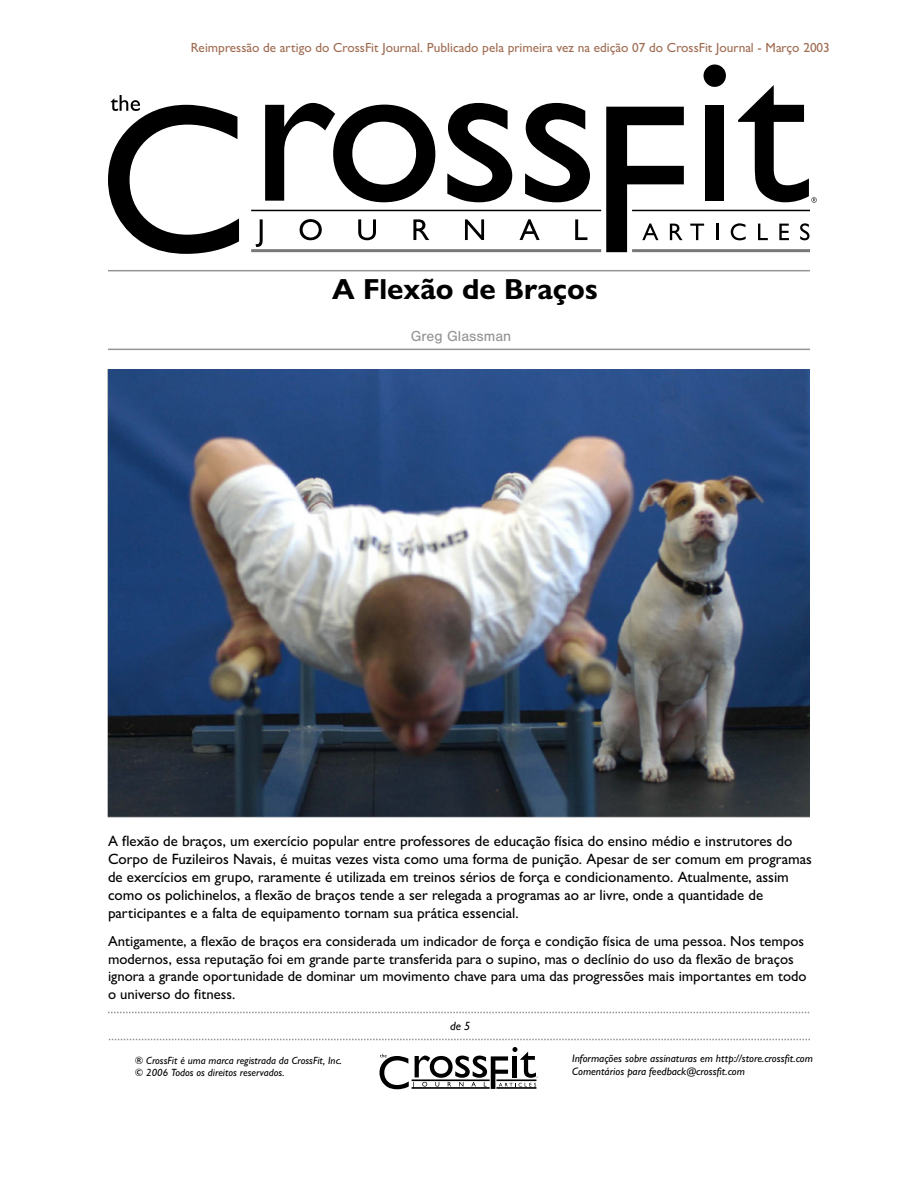
<style>
.page{position:relative;width:918px;height:1188px;background:#fff}
.page>*{position:absolute;margin:0;border:0;box-sizing:border-box;transform-origin:0 0}
.t1{font:700 29.1px "Gill Sans Nova";color:#000}
.t2{font:500 15px/18px "Gill Sans Nova";color:#000}
.t3{font:15px "Nimbus San";color:#939496}
.t4{font:500 14.7px/17.5px "Gill Sans Nova";color:#000}
.t5{font:500 13.35px "Gill Sans Nova";color:#a06d53}
.t6{font:italic 500 12px "Gill Sans Nova";color:#000}
.t7{font:italic 500 10.8px/13px "Gill Sans Nova";color:#000}
.t8{font:italic 500 10.5px/12.6px "Gill Sans Nova";color:#000}
</style>
<div class="page">
<svg style="left:265px;top:103px;width:170px;height:99px"></svg>
<svg style="left:447px;top:103px;width:65px;height:99px"></svg>
<svg style="left:525px;top:103px;width:65px;height:99px"></svg>
<svg style="left:108px;top:95px;width:131px;height:159px"></svg>
<svg style="left:256px;top:219px;width:7px;height:28px"></svg>
<svg style="left:300px;top:219px;width:22px;height:21px"></svg>
<svg style="left:358px;top:219px;width:18px;height:21px"></svg>
<svg style="left:413px;top:219px;width:16px;height:21px"></svg>
<svg style="left:465px;top:219px;width:19px;height:21px"></svg>
<svg style="left:520px;top:219px;width:20px;height:21px"></svg>
<svg style="left:575px;top:219px;width:12px;height:21px"></svg>
<svg style="left:704px;top:64px;width:22px;height:23px"></svg>
<div style="left:705px;top:105px;width:19px;height:96px;background:#000"></div>
<svg style="left:606px;top:107px;width:78px;height:145px"></svg>
<svg style="left:690px;top:224px;width:14px;height:16px"></svg>
<svg style="left:716px;top:224px;width:2px;height:16px"></svg>
<svg style="left:731px;top:223px;width:15px;height:17px"></svg>
<svg style="left:758px;top:224px;width:10px;height:16px"></svg>
<svg style="left:779px;top:224px;width:10px;height:16px"></svg>
<svg style="left:800px;top:223px;width:9px;height:17px"></svg>
<svg style="left:738px;top:85px;width:79px;height:118px"></svg>
<hr style="left:251px;top:210px;width:350px;height:1px;background:#000">
<hr style="left:632px;top:210px;width:178px;height:1px;background:#000">
<hr style="left:251px;top:249px;width:350px;height:3px;background:#77787a">
<hr style="left:632px;top:249px;width:178px;height:3px;background:#77787a">
<svg style="left:380px;top:1047px;width:158px;height:42px"></svg>
<svg style="left:108px;top:1012px;width:702px;height:1px"></svg>
<svg style="left:108px;top:1039px;width:702px;height:1px"></svg>
<hr style="left:108px;top:270px;width:702px;height:1px;background:#939496">
<hr style="left:108px;top:349px;width:702px;height:1px;background:#939496">
<img style="left:108px;top:370px;width:702px;height:447px">
<p class="t5" style="left:191px;top:39px;width:641px">Reimpressão de artigo do CrossFit Journal. Publicado pela primeira vez na edição 07 do CrossFit Journal - Março 2003</p>
<h1 class="t1" style="left:332px;top:271px;width:267px">A Flexão de Braços</h1>
<p class="t3" style="left:411px;top:328px;width:102px">Greg Glassman</p>
<p class="t2" style="left:108px;top:832px;width:705px">A flexão de braços, um exercício popular entre professores de educação física do ensino médio e instrutores do Corpo de Fuzileiros Navais, é muitas vezes vista como uma forma de punição. Apesar de ser comum em programas de exercícios em grupo, raramente é utilizada em treinos sérios de força e condicionamento. Atualmente, assim como os polichinelos, a flexão de braços tende a ser relegada a programas ao ar livre, onde a quantidade de participantes e a falta de equipamento tornam sua prática essencial.</p>
<p class="t4" style="left:108px;top:932px;width:700px">Antigamente, a flexão de braços era considerada um indicador de força e condição física de uma pessoa. Nos tempos modernos, essa reputação foi em grande parte transferida para o supino, mas o declínio do uso da flexão de braços ignora a grande oportunidade de dominar um movimento chave para uma das progressões mais importantes em todo o universo do fitness.</p>
<p class="t6" style="left:450px;top:1019px;width:22px">de 5</p>
<p class="t8" style="left:135px;top:1054px;width:208px">® CrossFit é uma marca registrada da CrossFit, Inc. © 2006 Todos os direitos reservados.</p>
<p class="t7" style="left:572px;top:1051px;width:242px">Informações sobre assinaturas em http://store.crossfit.com<br>Comentários para feedback@crossfit.com</p>
</div>
